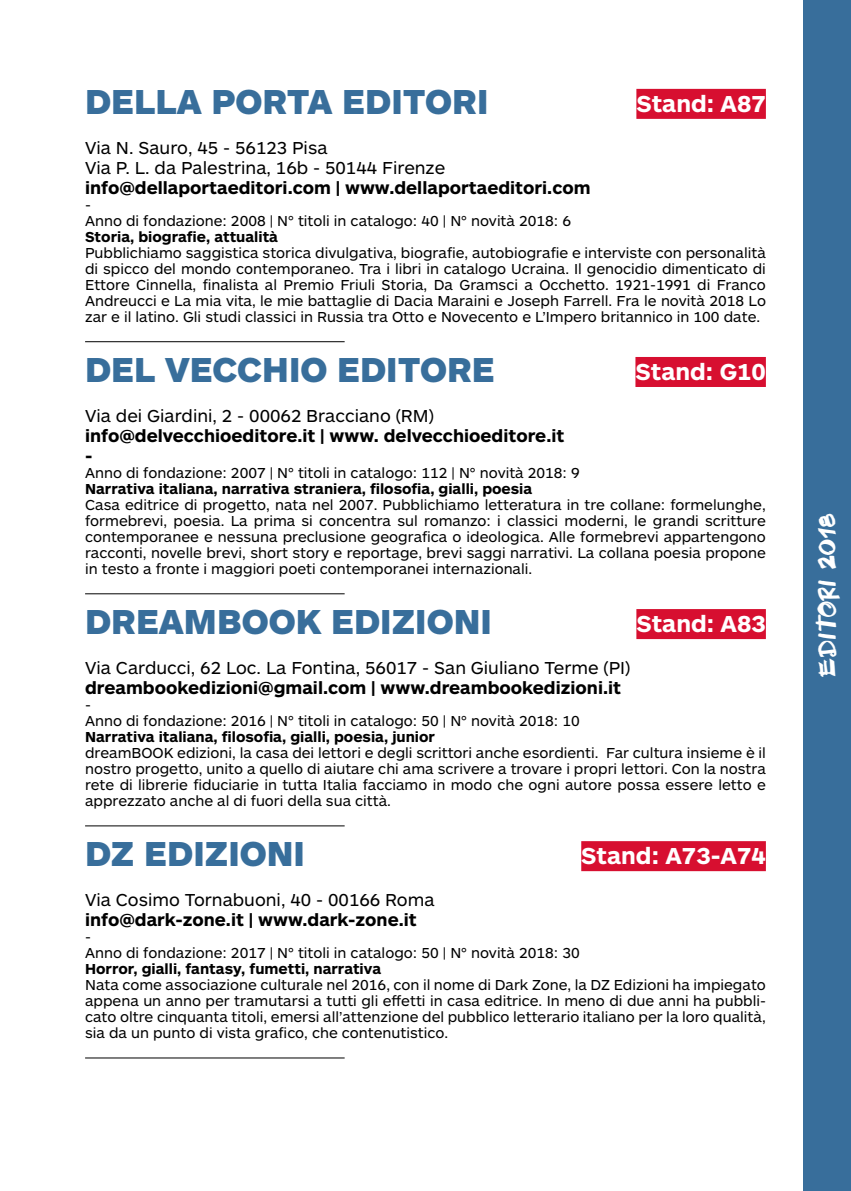
<style>
.page{position:relative;width:851px;height:1191px;background:#fff}
.page>*{position:absolute;margin:0;border:0;box-sizing:border-box;transform-origin:0 0}
.t1{font:900 36px "ARS Maquette Pro";color:#386e9b}
.t2{font:700 24px "ARS Maquette Pro";color:#fff}
.t3{font:24px "Black Gull PBF";color:#fff}
.t4{font:700 18px/20px "ARS Maquette Pro";color:#000}
.t5{font:18px/20px "ARS Maquette Pro";color:#000}
.t6{font:15px/16px "ARS Maquette Pro";color:#000;text-align:justify}
.t7{font:700 15px "ARS Maquette Pro";color:#000}
</style>
<div class="page">
<div style="left:636px;top:89px;width:129px;height:30px;background:#d70f30"></div>
<div style="left:635px;top:357px;width:130px;height:30px;background:#d70f30"></div>
<div style="left:636px;top:609px;width:129px;height:30px;background:#d70f30"></div>
<div style="left:581px;top:841px;width:184px;height:30px;background:#d70f30"></div>
<hr style="left:85px;top:341px;width:259px;height:1px;background:#000">
<hr style="left:85px;top:593px;width:259px;height:1px;background:#000">
<hr style="left:85px;top:825px;width:259px;height:1px;background:#000">
<hr style="left:85px;top:1057px;width:259px;height:1px;background:#000">
<div style="left:803px;top:0;width:47px;height:1191px;background:#386e9b"></div>
<h1 class="t1" style="left:85px;top:78px;width:405px">DELLA PORTA EDITORI</h1>
<h2 class="t2" style="left:636px;top:88px;width:131px">Stand: A87</h2>
<p class="t5" style="left:85px;top:137px;width:361px">Via N. Sauro, 45 - 56123 Pisa<br>Via P. L. da Palestrina, 16b - 50144 Firenze</p>
<p class="t4" style="left:85px;top:177px;width:507px">info@dellaportaeditori.com | www.dellaportaeditori.com</p>
<p class="t6" style="left:85px;top:196px;width:487px">-<br>Anno di fondazione: 2008 | N° titoli in catalogo: 40 | N° novità 2018: 6</p>
<p class="t7" style="left:85px;top:227px;width:194px">Storia, biografie, attualità</p>
<p class="t6" style="left:85px;top:244px;width:682px">Pubblichiamo saggistica storica divulgativa, biografie, autobiografie e interviste con personalità di spicco del mondo contemporaneo. Tra i libri in catalogo Ucraina. Il genocidio dimenticato di Ettore Cinnella, finalista al Premio Friuli Storia, Da Gramsci a Occhetto. 1921-1991 di Franco Andreucci e La mia vita, le mie battaglie di Dacia Maraini e Joseph Farrell. Fra le novità 2018 Lo zar e il latino. Gli studi classici in Russia tra Otto e Novecento e L’Impero britannico in 100 date.</p>
<h1 class="t1" style="left:85px;top:346px;width:411px">DEL VECCHIO EDITORE</h1>
<h2 class="t2" style="left:635px;top:356px;width:132px">Stand: G10</h2>
<p class="t5" style="left:85px;top:405px;width:350px">Via dei Giardini, 2 - 00062 Bracciano (RM)</p>
<p class="t4" style="left:85px;top:425px;width:480px">info@delvecchioeditore.it | www. delvecchioeditore.it -</p>
<p class="t6" style="left:85px;top:464px;width:496px">Anno di fondazione: 2007 | N° titoli in catalogo: 112 | N° novità 2018: 9</p>
<p class="t7" style="left:85px;top:479px;width:448px">Narrativa italiana, narrativa straniera, filosofia, gialli, poesia</p>
<p class="t6" style="left:85px;top:496px;width:682px">Casa editrice di progetto, nata nel 2007. Pubblichiamo letteratura in tre collane: formelunghe, formebrevi, poesia. La prima si concentra sul romanzo: i classici moderni, le grandi scritture contemporanee e nessuna preclusione geografica o ideologica. Alle formebrevi appartengono racconti, novelle brevi, short story e reportage, brevi saggi narrativi. La collana poesia propone in testo a fronte i maggiori poeti contemporanei internazionali.</p>
<h1 class="t1" style="left:85px;top:598px;width:408px">DREAMBOOK EDIZIONI</h1>
<h2 class="t2" style="left:636px;top:608px;width:131px">Stand: A83</h2>
<p class="t5" style="left:85px;top:657px;width:546px">Via Carducci, 62 Loc. La Fontina, 56017 - San Giuliano Terme (PI)</p>
<p class="t4" style="left:85px;top:677px;width:537px">dreambookedizioni@gmail.com | www.dreambookedizioni.it</p>
<p class="t6" style="left:85px;top:696px;width:496px">-<br>Anno di fondazione: 2016 | N° titoli in catalogo: 50 | N° novità 2018: 10</p>
<p class="t7" style="left:85px;top:727px;width:351px">Narrativa italiana, filosofia, gialli, poesia, junior</p>
<p class="t6" style="left:85px;top:744px;width:682px">dreamBOOK edizioni, la casa dei lettori e degli scrittori anche esordienti. Far cultura insieme è il nostro progetto, unito a quello di aiutare chi ama scrivere a trovare i propri lettori. Con la nostra rete di librerie fiduciarie in tutta Italia facciamo in modo che ogni autore possa essere letto e apprezzato anche al di fuori della sua città.</p>
<h1 class="t1" style="left:85px;top:830px;width:221px">DZ EDIZIONI</h1>
<h2 class="t2" style="left:581px;top:840px;width:186px">Stand: A73-A74</h2>
<p class="t5" style="left:85px;top:889px;width:351px">Via Cosimo Tornabuoni, 40 - 00166 Roma</p>
<p class="t4" style="left:85px;top:909px;width:333px">info@dark-zone.it | www.dark-zone.it</p>
<p class="t6" style="left:85px;top:928px;width:496px">-<br>Anno di fondazione: 2017 | N° titoli in catalogo: 50 | N° novità 2018: 30</p>
<p class="t7" style="left:85px;top:959px;width:297px">Horror, gialli, fantasy, fumetti, narrativa</p>
<p class="t6" style="left:85px;top:976px;width:682px">Nata come associazione culturale nel 2016, con il nome di Dark Zone, la DZ Edizioni ha impiegato appena un anno per tramutarsi a tutti gli effetti in casa editrice. In meno di due anni ha pubbli&shy;cato oltre cinquanta titoli, emersi all’attenzione del pubblico letterario italiano per la loro qualità, sia da un punto di vista grafico, che contenutistico.</p>
<h2 class="t3" style="left:808px;top:677px;width:165px;rotate:-90deg">editori 2018</h2>
</div>
